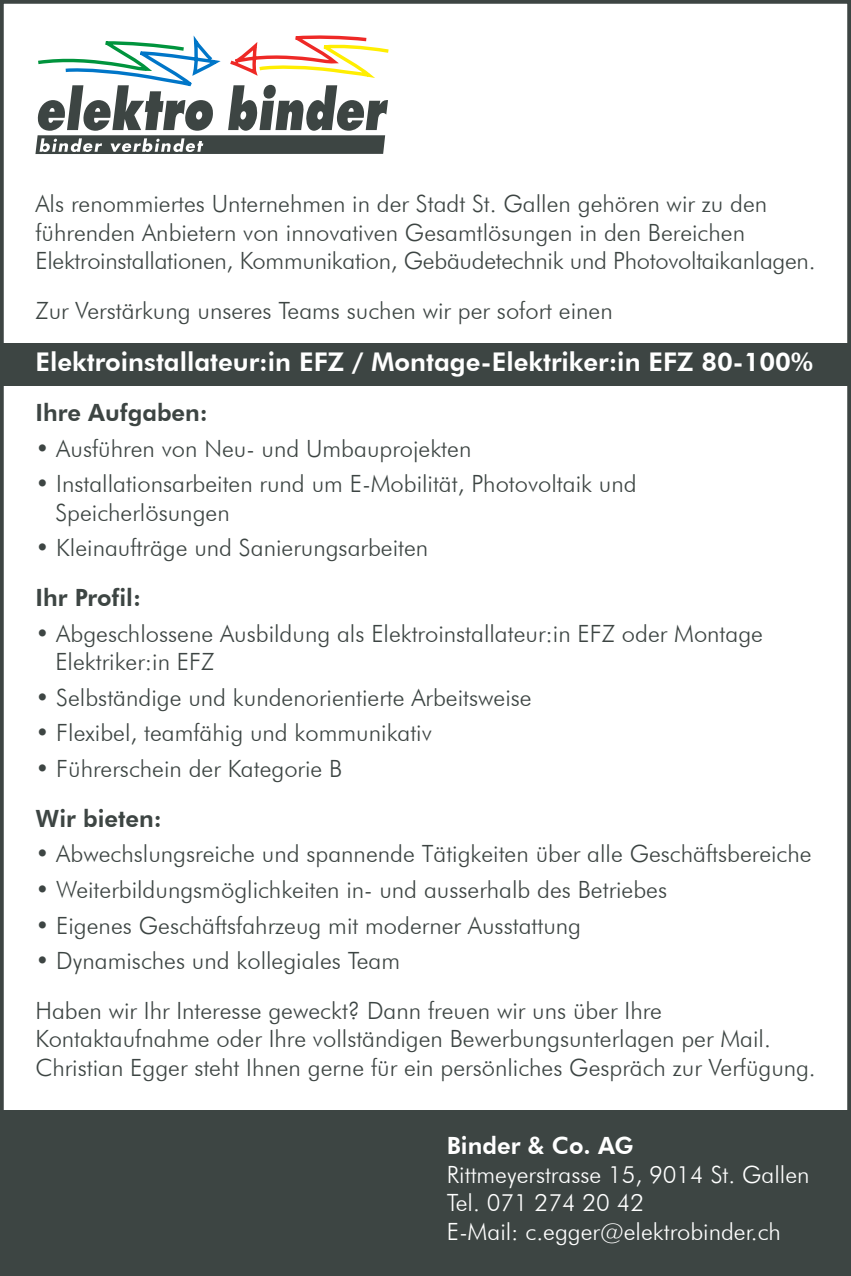
<style>
.page{position:relative;width:851px;height:1276px;background:#fff}
.page>*{position:absolute;margin:0;border:0;box-sizing:border-box;transform-origin:0 0}
.t1{font:800 25.75px "Futura BT";color:#fff}
.t2{font:300 23.75px/28.5px "Futura BT";color:#3d4543}
.t3{font:300 23.75px "Futura BT";color:#fff}
.t4{font:800 23.75px "Futura BT";color:#3d4543}
.t5{font:800 23.75px "Futura BT";color:#fff}
</style>
<div class="page">
<div style="left:0;top:1110px;width:850px;height:166px;background:#3d4543"></div>
<div style="left:0;top:343px;width:850px;height:42px;background:#3d4543"></div>
<svg style="left:35px;top:35px;width:353px;height:119px"></svg>
<p class="t2" style="left:35px;top:189px;width:781px">Als renommiertes Unternehmen in der Stadt St. Gallen gehören wir zu den führenden Anbietern von innovativen Gesamtlösungen in den Bereichen<br>Elektroinstallationen, Kommunikation, Gebäudetechnik und Photovoltaikanlagen.</p>
<p class="t2" style="left:35px;top:296px;width:578px">Zur Verstärkung unseres Teams suchen wir per sofort einen</p>
<p class="t1" style="left:35px;top:346px;width:778px">Elektroinstallateur:in EFZ / Montage-Elektriker:in EFZ 80-100%</p>
<p class="t4" style="left:35px;top:398px;width:174px">Ihre Aufgaben:</p>
<p class="t2" style="left:35px;top:434px;width:437px">• Ausführen von Neu- und Umbauprojekten</p>
<p class="t2" style="left:55px;top:469px;width:582px;text-indent:-20px">• Installationsarbeiten rund um E-Mobilität, Photovoltaik und<br>Speicherlösungen</p>
<p class="t2" style="left:35px;top:533px;width:394px">• Kleinaufträge und Sanierungsarbeiten</p>
<p class="t4" style="left:35px;top:583px;width:107px">Ihr Profil:</p>
<p class="t2" style="left:55px;top:619px;width:709px;text-indent:-20px">• Abgeschlossene Ausbildung als Elektroinstallateur:in EFZ oder Montage<br>Elektriker:in EFZ</p>
<p class="t2" style="left:35px;top:683px;width:497px">• Selbständige und kundenorientierte Arbeitsweise</p>
<p class="t2" style="left:35px;top:718px;width:398px">• Flexibel, teamfähig und kommunikativ</p>
<p class="t2" style="left:35px;top:754px;width:308px">• Führerschein der Kategorie B</p>
<p class="t4" style="left:35px;top:804px;width:128px">Wir bieten:</p>
<p class="t2" style="left:35px;top:839px;width:777px">• Abwechslungsreiche und spannende Tätigkeiten über alle Geschäftsbereiche</p>
<p class="t2" style="left:35px;top:875px;width:633px">• Weiterbildungsmöglichkeiten in- und ausserhalb des Betriebes</p>
<p class="t2" style="left:35px;top:910px;width:547px">• Eigenes Geschäftsfahrzeug mit moderner Ausstattung</p>
<p class="t2" style="left:35px;top:946px;width:366px">• Dynamisches und kollegiales Team</p>
<p class="t2" style="left:35px;top:996px;width:736px">Haben wir Ihr Interesse geweckt? Dann freuen wir uns über Ihre<br>Kontaktaufnahme oder Ihre vollständigen Bewerbungsunterlagen per Mail.</p>
<p class="t2" style="left:35px;top:1053px;width:781px">Christian Egger steht Ihnen gerne für ein persönliches Gespräch zur Verfügung.</p>
<p class="t5" style="left:446px;top:1131px;width:188px">Binder &amp; Co. AG</p>
<p class="t3" style="left:446px;top:1159px;width:364px">Rittmeyerstrasse 15, 9014 St. Gallen</p>
<p class="t3" style="left:446px;top:1188px;width:199px">Tel. 071 274 20 42</p>
<p class="t3" style="left:446px;top:1216px;width:335px">E-Mail: c.egger@elektrobinder.ch</p>
</div>
